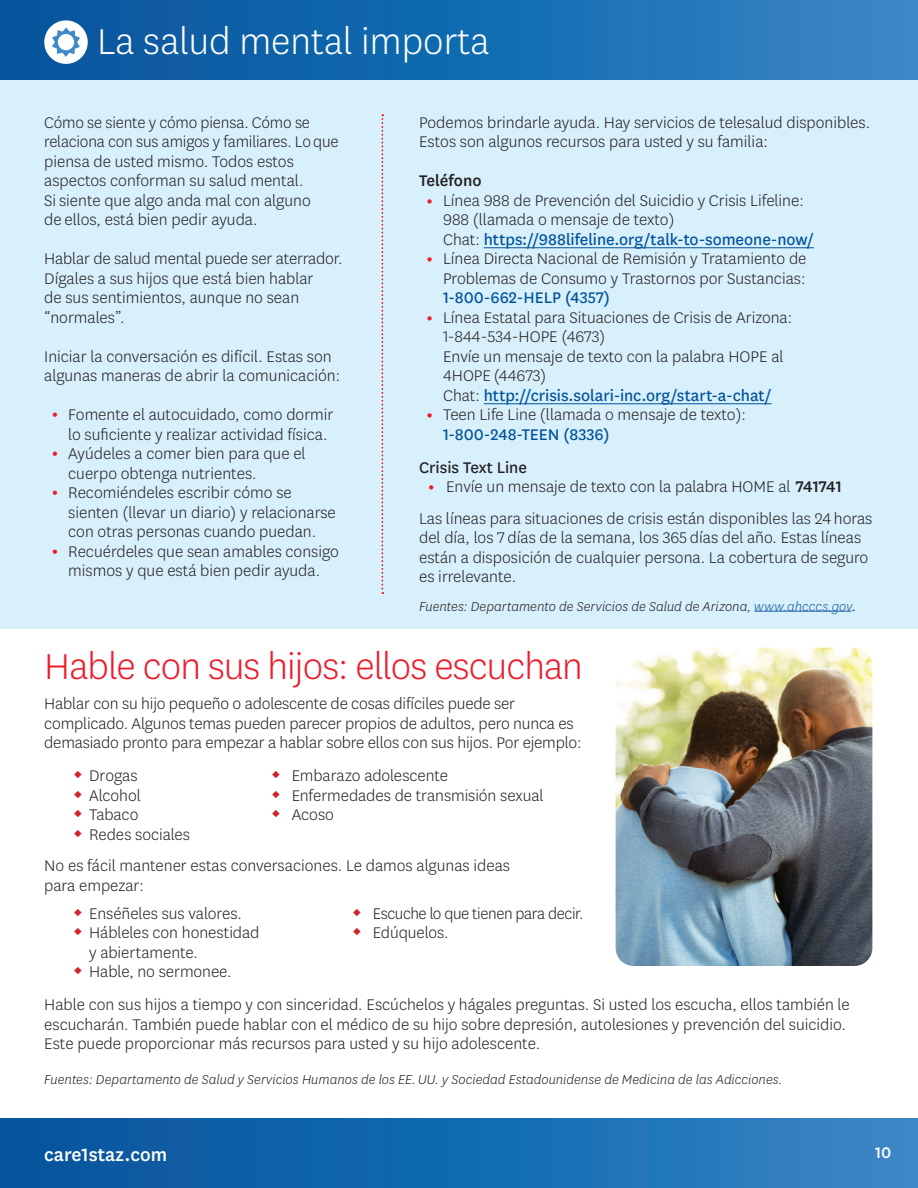
<style>
.page{position:relative;width:918px;height:1188px;background:#fff}
.page>*{position:absolute;margin:0;border:0;box-sizing:border-box;transform-origin:0 0}
.t1{font:300 42px "Centene Sans";letter-spacing:-.02em;color:#ee1b2b}
.t2{font:300 42px "Centene Sans";color:#fff}
.t3{font:500 21px "Centene Sans";color:#fff}
.t4{font:300 18px/19.5px "Centene Sans";color:#231f20}
.t5{font:18px "Centene Sans";color:#01529a}
.t6{font:300 18px "Centene Sans";letter-spacing:-.025em;color:#231f20}
.t7{font:18px "Centene Sans";color:#231f20}
.t8{font:500 18px "Centene Sans";color:#231f20}
.t9{font:500 18px "Centene Sans";color:#fff}
.t10{font:italic 300 15px "Centene Sans";color:#231f20}
.s1{font-weight:700;color:#ee1b2b}
.s2{font-weight:300;color:#231f20}
.s3{font-weight:500}
.s4{color:#175d9e}
.s5{font-style:normal;font-size:18px}
</style>
<div class="page">
<div style="left:0;top:1119px;width:918px;height:69px;background:linear-gradient(to right,#00529b,#3486c6)"></div>
<div style="left:0;top:0;width:918px;height:628px;background:#d7f0fb"></div>
<img style="left:616px;top:648px;width:256px;height:318px">
<div style="left:0;top:0;width:918px;height:79px;background:linear-gradient(to right,#00529b,#3486c6)"></div>
<hr style="left:484px;top:247px;width:330px;height:1px;background:#01529a">
<hr style="left:484px;top:403px;width:288px;height:1px;background:#01529a">
<hr style="left:754px;top:611px;width:97px;height:1px;background:#175d9e">
<div style="left:44px;top:20px;width:44px;height:44px;background:#fff;border-radius:50%"></div>
<svg style="left:381px;top:114px;width:2px;height:480px"></svg>
<svg style="left:52px;top:27px;width:28px;height:30px"></svg>
<p class="t2" style="left:97px;top:15px;width:394px">La salud mental importa</p>
<p class="t4" style="left:44px;top:112px;width:296px">Cómo se siente y cómo piensa. Cómo se relaciona con sus amigos y familiares. Lo que piensa de usted mismo. Todos estos aspectos conforman su salud mental.<br>Si siente que algo anda mal con alguno<br>de ellos, está bien pedir ayuda.</p>
<p class="t4" style="left:44px;top:248px;width:300px">Hablar de salud mental puede ser aterrador.<br>Dígales a sus hijos que está bien hablar<br>de sus sentimientos, aunque no sean “normales”.</p>
<p class="t4" style="left:44px;top:346px;width:297px">Iniciar la conversación es difícil. Estas son algunas maneras de abrir la comunicación:</p>
<p class="t4" style="left:52px;top:404px;width:283px;text-align:center"><span class="s1">•</span> Fomente el autocuidado, como dormir lo suficiente y realizar actividad física.</p>
<p class="t4" style="left:68px;top:443px;width:239px;text-indent:-16px"><span class="s1">•</span> Ayúdeles a comer bien para que el cuerpo obtenga nutrientes.</p>
<p class="t4" style="left:68px;top:482px;width:269px;text-indent:-16px"><span class="s1">•</span> Recomiéndeles escribir cómo se sienten (llevar un diario) y relacionarse con otras personas cuando puedan.</p>
<p class="t4" style="left:52px;top:541px;width:289px;text-align:center"><span class="s1">•</span> Recuérdeles que sean amables consigo mismos y que está bien pedir ayuda.</p>
<p class="t4" style="left:419px;top:112px;width:453px">Podemos brindarle ayuda. Hay servicios de telesalud disponibles.<br>Estos son algunos recursos para usted y su familia:</p>
<p class="t8" style="left:419px;top:169px;width:64px">Teléfono</p>
<p class="t4" style="left:427px;top:190px;width:379px"><span class="s1">•</span> Línea 988 de Prevención del Suicidio y Crisis Lifeline:</p>
<p class="t4" style="left:443px;top:209px;width:233px">988 (llamada o mensaje de texto)</p>
<p class="t5" style="left:443px;top:227px;width:372px"><span class="s2">Chat:</span> https://988lifeline.org/talk-to-someone-now/</p>
<p class="t4" style="left:427px;top:248px;width:381px;text-align:right"><span class="s1">•</span> Línea Directa Nacional de Remisión y Tratamiento de<br>Problemas de Consumo y Trastornos por Sustancias:</p>
<p class="t5" style="left:443px;top:286px;width:168px">1‑800‑662‑HELP (4357)</p>
<p class="t4" style="left:427px;top:307px;width:367px"><span class="s1">•</span> Línea Estatal para Situaciones de Crisis de Arizona:</p>
<p class="t4" style="left:443px;top:326px;width:164px">1‑844‑534‑HOPE (4673)</p>
<p class="t4" style="left:443px;top:346px;width:342px">Envíe un mensaje de texto con la palabra HOPE al<br>4HOPE (44673)</p>
<p class="t5" style="left:443px;top:383px;width:330px"><span class="s2">Chat:</span> http://crisis.solari-inc.org/start-a-chat/</p>
<p class="t4" style="left:427px;top:404px;width:321px"><span class="s1">•</span> Teen Life Line (llamada o mensaje de texto):</p>
<p class="t5" style="left:443px;top:422px;width:168px">1‑800‑248‑TEEN (8336)</p>
<p class="t7" style="left:419px;top:455px;width:109px">Crisis Text Line</p>
<p class="t4" style="left:428px;top:476px;width:415px"><span class="s1">•</span> Envíe un mensaje de texto con la palabra HOME al <span class="s3">741741</span></p>
<p class="t4" style="left:419px;top:508px;width:455px">Las líneas para situaciones de crisis están disponibles las 24 horas del día, los 7 días de la semana, los 365 días del año. Estas líneas están a disposición de cualquier persona. La cobertura de seguro es irrelevante.</p>
<p class="t10" style="left:419px;top:597px;width:438px">Fuentes: Departamento de Servicios de Salud de Arizona, <span class="s4">www.ahcccs.gov</span><span class="s5">.</span></p>
<p class="t1" style="left:44px;top:640px;width:540px">Hable con sus hijos: ellos escuchan</p>
<p class="t4" style="left:44px;top:694px;width:539px">Hablar con su hijo pequeño o adolescente de cosas difíciles puede ser complicado. Algunos temas pueden parecer propios de adultos, pero nunca es demasiado pronto para empezar a hablar sobre ellos con sus hijos. Por ejemplo:</p>
<p class="t4" style="left:89px;top:766px;width:50px">Drogas</p>
<p class="t4" style="left:292px;top:766px;width:158px">Embarazo adolescente</p>
<p class="t4" style="left:89px;top:785px;width:53px">Alcohol</p>
<p class="t4" style="left:292px;top:785px;width:253px">Enfermedades de transmisión sexual</p>
<p class="t4" style="left:89px;top:805px;width:51px">Tabaco</p>
<p class="t4" style="left:292px;top:805px;width:44px">Acoso</p>
<p class="t4" style="left:89px;top:824px;width:102px">Redes sociales</p>
<p class="t4" style="left:44px;top:856px;width:467px">No es fácil mantener estas conversaciones. Le damos algunas ideas para empezar:</p>
<p class="t4" style="left:89px;top:903px;width:154px">Enséñeles sus valores.</p>
<p class="t6" style="left:373px;top:902px;width:212px">Escuche lo que tienen para decir.</p>
<p class="t4" style="left:89px;top:923px;width:172px">Hábleles con honestidad</p>
<p class="t4" style="left:373px;top:923px;width:77px">Edúquelos.</p>
<p class="t4" style="left:89px;top:942px;width:110px">y abiertamente.</p>
<p class="t4" style="left:89px;top:962px;width:144px">Hable, no sermonee.</p>
<p class="t4" style="left:44px;top:995px;width:807px">Hable con sus hijos a tiempo y con sinceridad. Escúchelos y hágales preguntas. Si usted los escucha, ellos también le escucharán. También puede hablar con el médico de su hijo sobre depresión, autolesiones y prevención del suicidio.<br>Este puede proporcionar más recursos para usted y su hijo adolescente.</p>
<p class="t10" style="left:44px;top:1070px;width:740px">Fuentes: Departamento de Salud y Servicios Humanos de los EE. UU. y Sociedad Estadounidense de Medicina de las Adicciones.</p>
<p class="t3" style="left:44px;top:1140px;width:124px">care1staz.com</p>
<p class="t9" style="left:875px;top:1140px;width:18px">10</p>
</div>
